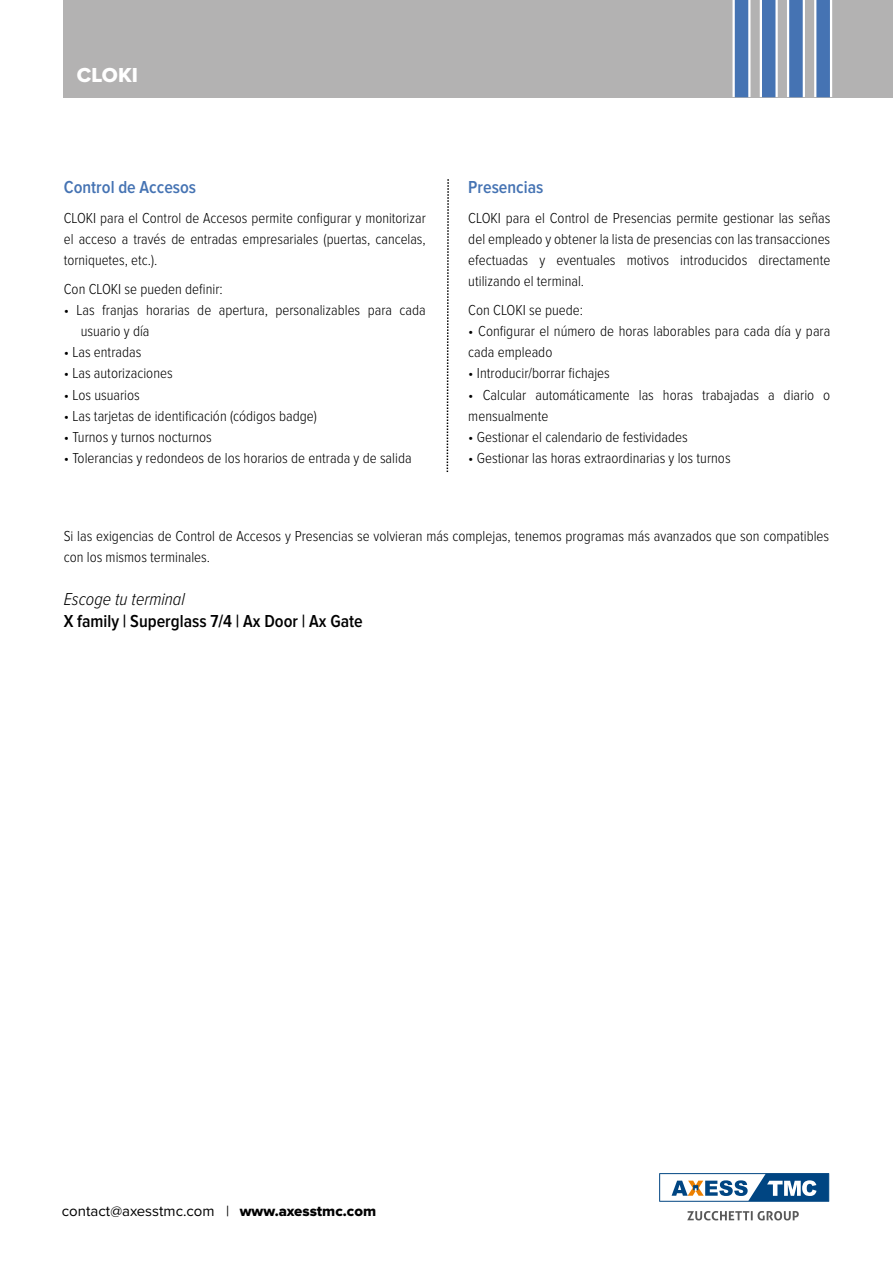
<style>
.page{position:relative;width:893px;height:1263px;background:#fff}
.page>*{position:absolute;margin:0;border:0;box-sizing:border-box;transform-origin:0 0}
.t1{font:21px "Proxima Nova Extrabld";color:#fff}
.t2{font:600 18px "Proxima Nova Cond";color:#000}
.t3{font:600 18px "Proxima Nova Cond";color:#4573b3}
.t4{font:italic 300 18px "Proxima Nova Cond";color:#000}
.t5{font:300 15px/21px "Proxima Nova Cond";color:#000}
.t6{font:15px "Proxima Nova";color:#000}
.s1{font-family:"Proxima Nova Extrabld"}
</style>
<div class="page">
<div style="left:64px;top:0;width:829px;height:97px;background:#b3b2b2"></div>
<div style="left:732px;top:0;width:18px;height:97px;background:linear-gradient(to bottom,#d0dbeb,#d0dbeb)"></div>
<div style="left:735px;top:0;width:13px;height:97px;background:#4573b3"></div>
<div style="left:760px;top:0;width:18px;height:97px;background:linear-gradient(to bottom,#fff,#fff)"></div>
<div style="left:762px;top:0;width:13px;height:97px;background:#4573b3"></div>
<div style="left:787px;top:0;width:18px;height:97px;background:#fff"></div>
<div style="left:789px;top:0;width:14px;height:97px;background:#4573b3"></div>
<div style="left:814px;top:0;width:18px;height:97px;background:#fff"></div>
<div style="left:816px;top:0;width:14px;height:97px;background:#4573b3"></div>
<svg style="left:446px;top:179px;width:3px;height:293px"></svg>
<svg style="left:687px;top:1211px;width:112px;height:9px"></svg>
<svg style="left:659px;top:1173px;width:170px;height:29px"></svg>
<h1 class="t1" style="left:77px;top:65px;width:63px">CLOKI</h1>
<p class="t3" style="left:64px;top:179px;width:134px">Control de Accesos</p>
<p class="t5" style="left:64px;top:208px;width:363px;text-align:justify">CLOKI para el Control de Accesos permite configurar y monitorizar el acceso a través de entradas empresariales (puertas, cancelas, torniquetes, etc.).</p>
<p class="t5" style="left:64px;top:280px;width:160px">Con CLOKI se pueden definir:</p>
<p class="t5" style="left:81px;top:301px;width:346px;text-indent:-17px">• Las franjas horarias de apertura, personalizables para cada usuario y día</p>
<p class="t5" style="left:64px;top:343px;width:79px">• Las entradas</p>
<p class="t5" style="left:64px;top:364px;width:110px">• Las autorizaciones</p>
<p class="t5" style="left:64px;top:385px;width:78px">• Los usuarios</p>
<p class="t5" style="left:64px;top:406px;width:255px">• Las tarjetas de identificación (códigos badge)</p>
<p class="t5" style="left:64px;top:427px;width:150px">• Turnos y turnos nocturnos</p>
<p class="t5" style="left:64px;top:448px;width:349px">• Tolerancias y redondeos de los horarios de entrada y de salida</p>
<p class="t3" style="left:468px;top:179px;width:77px">Presencias</p>
<p class="t5" style="left:468px;top:208px;width:364px;text-align:justify">CLOKI para el Control de Presencias permite gestionar las señas del empleado y obtener la lista de presencias con las transacciones efectuadas y eventuales motivos introducidos directamente utilizando el terminal.</p>
<p class="t5" style="left:468px;top:301px;width:116px">Con CLOKI se puede:</p>
<p class="t5" style="left:468px;top:322px;width:364px">• Configurar el número de horas laborables para cada día y para cada empleado</p>
<p class="t5" style="left:468px;top:364px;width:143px">• Introducir/borrar fichajes</p>
<p class="t5" style="left:468px;top:385px;width:363px">• Calcular automáticamente las horas trabajadas a diario o mensualmente</p>
<p class="t5" style="left:468px;top:427px;width:221px">• Gestionar el calendario de festividades</p>
<p class="t5" style="left:468px;top:448px;width:264px">• Gestionar las horas extraordinarias y los turnos</p>
<p class="t5" style="left:64px;top:526px;width:767px">Si las exigencias de Control de Accesos y Presencias se volvieran más complejas, tenemos programas más avanzados que son compatibles con los mismos terminales.</p>
<p class="t4" style="left:64px;top:591px;width:123px">Escoge tu terminal</p>
<p class="t2" style="left:64px;top:612px;width:301px">X family | Superglass 7/4 | Ax Door | Ax Gate</p>
<p class="t6" style="left:62px;top:1204px;width:316px">contact@axesstmc.com | <span class="s1">www.axesstmc.com</span></p>
</div>
